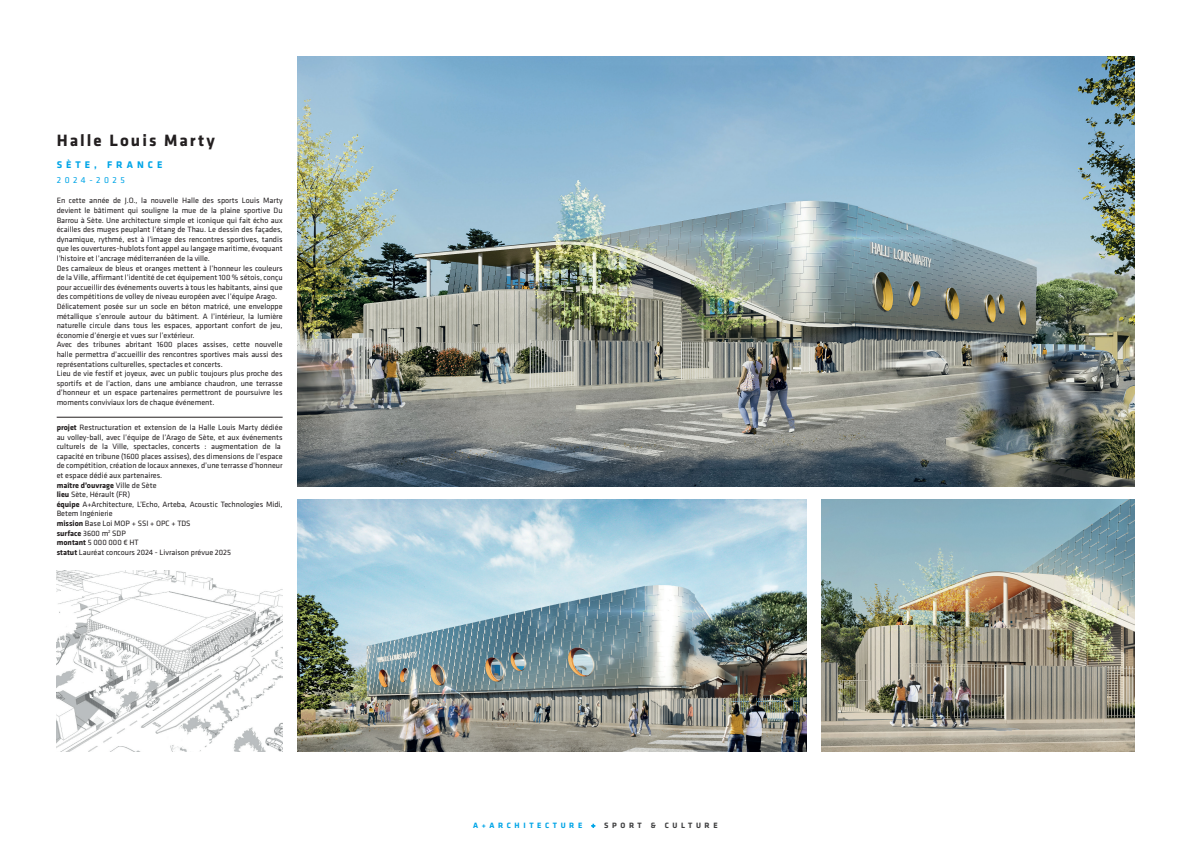
<style>
.page{position:relative;width:1191px;height:842px;background:#fff}
.page>*{position:absolute;margin:0;border:0;box-sizing:border-box;transform-origin:0 0}
.t1{font:700 17px "Klavika";letter-spacing:.12em;color:#231f20}
.t2{font:700 10px "Klavika";letter-spacing:.4em;color:#00a5e7}
.t3{font:9px "Klavika";letter-spacing:.4em;color:#00a5e7}
.t4{font:8px/9.6px "Klavika";color:#231f20}
.t5{font:700 8px "Klavika";letter-spacing:.45em;color:#00a5e7}
.s1{font-weight:700}
.s2{font-weight:400}
.s3{color:#3e3e3f}
</style>
<div class="page">
<img style="left:298px;top:57px;width:836px;height:429px">
<img style="left:298px;top:499px;width:508px;height:253px">
<img style="left:821px;top:499px;width:313px;height:253px">
<hr style="left:57px;top:417px;width:226px;height:1px;background:#231f20">
<img style="left:57px;top:571px;width:226px;height:181px">
<h1 class="t1" style="left:57px;top:128px;width:160px">Halle Louis Marty</h1>
<p class="t2" style="left:57px;top:157px;width:107px">SÈTE, FRANCE</p>
<p class="t3" style="left:57px;top:174px;width:70px">2024-2025</p>
<p class="t4" style="left:57px;top:196px;width:227px">En cette année de J.O., la nouvelle Halle des sports Louis Marty devient le bâtiment qui souligne la mue de la plaine sportive Du Barrou à Sète. Une architecture simple et iconique qui fait écho aux écailles des muges peuplant l’étang de Thau. Le dessin des façades, dynamique, rythmé, est à l’image des rencontres sportives, tandis que les ouvertures-hublots font appel au langage maritime, évoquant l’histoire et l’ancrage méditerranéen de la ville.<br>Des camaïeux de bleus et oranges mettent à l’honneur les couleurs de la Ville, affirmant l’identité de cet équipement 100 % sétois, conçu pour accueillir des événements ouverts à tous les habitants, ainsi que des compétitions de volley de niveau européen avec l’équipe Arago.<br>Délicatement posée sur un socle en béton matricé, une enveloppe métallique s’enroule autour du bâtiment. A l’intérieur, la lumière naturelle circule dans tous les espaces, apportant confort de jeu, économie d’énergie et vues sur l’extérieur.<br>Avec des tribunes abritant 1600 places assises, cette nouvelle halle permettra d’accueillir des rencontres sportives mais aussi des représentations culturelles, spectacles et concerts.<br>Lieu de vie festif et joyeux, avec un public toujours plus proche des sportifs et de l’action, dans une ambiance chaudron, une terrasse d’honneur et un espace partenaires permettront de poursuivre les moments conviviaux lors de chaque événement.</p>
<p class="t4" style="left:57px;top:422px;width:227px"><span class="s1">projet</span> Restructuration et extension de la Halle Louis Marty dédiée au volley-ball, avec l’équipe de l’Arago de Sète, et aux événements culturels de la Ville, spectacles, concerts : augmentation de la capacité en tribune (1600 places assises), des dimensions de l’espace de compétition, création de locaux annexes, d’une terrasse d’honneur et espace dédié aux partenaires.<br><span class="s1">maître d’ouvrage</span> Ville de Sète<br><span class="s1">lieu</span> Sète, Hérault (FR)<br><span class="s1">équipe</span> A+Architecture, L’Echo, Arteba, Acoustic Technologies Midi, Betem Ingénierie<br><span class="s1">mission</span> Base Loi MOP + SSI + OPC + TDS<br><span class="s1">surface</span> 3600 m<sup>2</sup> SDP<br><span class="s1">montant</span> 5 000 000 € HT<br><span class="s1">statut</span> Lauréat concours 2024 - Livraison prévue 2025</p>
<p class="t5" style="left:473px;top:819px;width:246px">A+ARCHITECTURE <span class="s2">+</span> <span class="s3">SPORT &amp; CULTURE</span></p>
</div>
